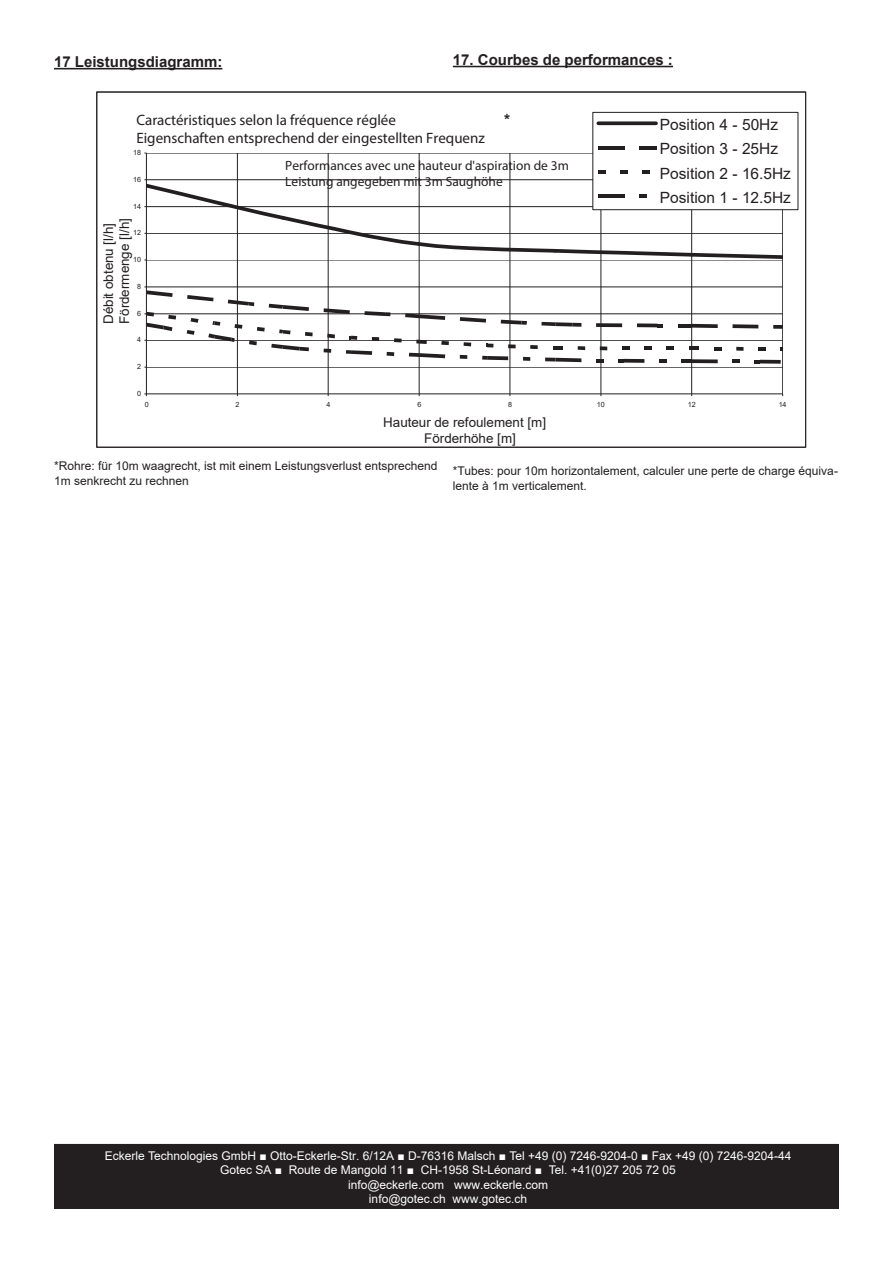
<style>
.page{position:relative;width:893px;height:1263px;background:#fff}
.page>*{position:absolute;margin:0;border:0;box-sizing:border-box;transform-origin:0 0}
.t1{font:15.45px/24.3px "Arial";color:#231f20}
.t2{font:700 15.45px "Arial";color:#231f20}
.t3{font:15px/18px "Myriad Pro";color:#231f20}
.t4{font:700 15px "Arial";color:#231f20}
.t5{font:13.35px/16px "Myriad Pro";color:#231f20}
.t6{font:13.35px/16px "Arial";color:#231f20}
.t7{font:12px/14.4px "Arial";color:#fff;text-align:center}
.t8{font:12px/14.4px "Arial";color:#231f20}
.t9{font:7.2px "Arial";letter-spacing:-.005em;color:#231f20}
</style>
<div class="page">
<div style="left:55px;top:1145px;width:783px;height:63px;background:#231f20"></div>
<div style="left:54px;top:1144px;width:785px;height:65px;border:2px solid #231f20"></div>
<hr style="left:54px;top:68px;width:168px;height:1px;background:#231f20">
<hr style="left:453px;top:66px;width:220px;height:1px;background:#231f20">
<hr style="left:147px;top:367px;width:636px;height:1px;background:#231f20">
<hr style="left:147px;top:340px;width:636px;height:1px;background:#231f20">
<hr style="left:147px;top:314px;width:636px;height:1px;background:#231f20">
<hr style="left:147px;top:287px;width:636px;height:1px;background:#231f20">
<hr style="left:147px;top:153px;width:446px;height:1px;background:#231f20">
<hr style="left:237px;top:153px;width:1px;height:241px;background:#231f20">
<hr style="left:328px;top:153px;width:1px;height:241px;background:#231f20">
<hr style="left:419px;top:153px;width:1px;height:241px;background:#231f20">
<hr style="left:510px;top:153px;width:1px;height:241px;background:#231f20">
<hr style="left:601px;top:209px;width:1px;height:185px;background:#231f20">
<hr style="left:692px;top:209px;width:1px;height:185px;background:#231f20">
<hr style="left:783px;top:209px;width:1px;height:185px;background:#231f20">
<hr style="left:146px;top:153px;width:1px;height:241px;background:#231f20">
<hr style="left:146px;top:394px;width:637px;height:1px;background:#231f20">
<svg style="left:144px;top:287px;width:29px;height:10px"></svg>
<svg style="left:187px;top:295px;width:27px;height:6px"></svg>
<svg style="left:228px;top:300px;width:26px;height:6px"></svg>
<svg style="left:269px;top:304px;width:40px;height:7px"></svg>
<svg style="left:324px;top:308px;width:26px;height:6px"></svg>
<svg style="left:364px;top:311px;width:26px;height:5px"></svg>
<svg style="left:405px;top:313px;width:40px;height:7px"></svg>
<svg style="left:460px;top:317px;width:26px;height:6px"></svg>
<svg style="left:501px;top:320px;width:26px;height:5px"></svg>
<svg style="left:541px;top:322px;width:14px;height:4px"></svg>
<svg style="left:555px;top:322px;width:17px;height:4px"></svg>
<svg style="left:572px;top:323px;width:9px;height:4px"></svg>
<svg style="left:596px;top:323px;width:26px;height:4px"></svg>
<svg style="left:637px;top:323px;width:21px;height:4px"></svg>
<svg style="left:658px;top:324px;width:5px;height:3px"></svg>
<hr style="left:678px;top:324px;width:14px;height:4px;background:#231f20">
<svg style="left:692px;top:324px;width:26px;height:4px"></svg>
<svg style="left:733px;top:324px;width:25px;height:4px"></svg>
<svg style="left:773px;top:325px;width:10px;height:4px"></svg>
<svg style="left:191px;top:318px;width:7px;height:5px"></svg>
<svg style="left:257px;top:327px;width:8px;height:4px"></svg>
<svg style="left:279px;top:329px;width:12px;height:5px"></svg>
<svg style="left:305px;top:332px;width:8px;height:4px"></svg>
<svg style="left:327px;top:334px;width:8px;height:4px"></svg>
<svg style="left:350px;top:336px;width:7px;height:4px"></svg>
<svg style="left:372px;top:337px;width:7px;height:4px"></svg>
<svg style="left:394px;top:338px;width:8px;height:4px"></svg>
<svg style="left:416px;top:340px;width:11px;height:4px"></svg>
<svg style="left:441px;top:341px;width:8px;height:4px"></svg>
<svg style="left:464px;top:342px;width:7px;height:4px"></svg>
<svg style="left:486px;top:344px;width:7px;height:3px"></svg>
<svg style="left:508px;top:344px;width:8px;height:4px"></svg>
<svg style="left:530px;top:345px;width:8px;height:4px"></svg>
<svg style="left:553px;top:346px;width:10px;height:3px"></svg>
<svg style="left:578px;top:346px;width:7px;height:4px"></svg>
<svg style="left:600px;top:346px;width:7px;height:4px"></svg>
<svg style="left:622px;top:347px;width:8px;height:3px"></svg>
<svg style="left:644px;top:347px;width:8px;height:3px"></svg>
<svg style="left:667px;top:347px;width:7px;height:3px"></svg>
<svg style="left:689px;top:347px;width:10px;height:3px"></svg>
<svg style="left:714px;top:347px;width:7px;height:4px"></svg>
<svg style="left:736px;top:347px;width:7px;height:4px"></svg>
<svg style="left:758px;top:347px;width:8px;height:4px"></svg>
<svg style="left:144px;top:312px;width:32px;height:19px"></svg>
<svg style="left:187px;top:330px;width:8px;height:5px"></svg>
<svg style="left:208px;top:321px;width:34px;height:21px"></svg>
<svg style="left:249px;top:340px;width:8px;height:5px"></svg>
<svg style="left:271px;top:344px;width:38px;height:7px"></svg>
<svg style="left:324px;top:349px;width:7px;height:4px"></svg>
<svg style="left:346px;top:350px;width:26px;height:5px"></svg>
<svg style="left:387px;top:352px;width:7px;height:4px"></svg>
<svg style="left:409px;top:353px;width:10px;height:4px"></svg>
<svg style="left:419px;top:353px;width:26px;height:5px"></svg>
<svg style="left:460px;top:355px;width:7px;height:4px"></svg>
<svg style="left:482px;top:356px;width:5px;height:4px"></svg>
<svg style="left:487px;top:356px;width:21px;height:4px"></svg>
<svg style="left:523px;top:357px;width:7px;height:4px"></svg>
<svg style="left:545px;top:358px;width:36px;height:4px"></svg>
<svg style="left:596px;top:359px;width:7px;height:3px"></svg>
<svg style="left:618px;top:359px;width:5px;height:4px"></svg>
<svg style="left:623px;top:359px;width:21px;height:4px"></svg>
<svg style="left:659px;top:359px;width:8px;height:4px"></svg>
<hr style="left:681px;top:359px;width:11px;height:4px;background:#231f20">
<svg style="left:692px;top:359px;width:26px;height:4px"></svg>
<svg style="left:733px;top:359px;width:7px;height:4px"></svg>
<svg style="left:755px;top:360px;width:5px;height:3px"></svg>
<svg style="left:760px;top:360px;width:21px;height:4px"></svg>
<div style="left:593px;top:112px;width:205px;height:98px;border:1px solid #231f20"></div>
<svg style="left:598px;top:121px;width:58px;height:4px"></svg>
<hr style="left:598px;top:146px;width:26px;height:4px;background:#231f20">
<hr style="left:639px;top:146px;width:17px;height:4px;background:#231f20">
<svg style="left:144px;top:170px;width:639px;height:91px"></svg>
<p class="t4" style="left:54px;top:51px;width:170px">17 Leistungsdiagramm:</p>
<p class="t4" style="left:453px;top:49px;width:222px">17. Courbes de performances :</p>
<p class="t3" style="left:136px;top:111px;width:350px">Caractéristiques selon la fréquence réglée<br>Eigenschaften entsprechend der eingestellten Frequenz</p>
<p class="t2" style="left:504px;top:109px;width:8px">*</p>
<p class="t5" style="left:285px;top:157px;width:285px">Performances avec une hauteur d'aspiration de 3m<br>Leistung angegeben mit 3m Saughöhe</p>
<p class="t9" style="left:133px;top:148px;width:9px">18</p>
<p class="t9" style="left:133px;top:174px;width:9px">16</p>
<p class="t9" style="left:133px;top:201px;width:9px">14</p>
<p class="t9" style="left:133px;top:228px;width:9px">12</p>
<p class="t9" style="left:133px;top:254px;width:9px">10</p>
<p class="t6" style="left:100px;top:324px;width:107px;rotate:-90deg">Débit obtenu [l/h]<br>Fördermenge [l/h]</p>
<p class="t9" style="left:137px;top:281px;width:5px">8</p>
<p class="t9" style="left:137px;top:308px;width:5px">6</p>
<p class="t9" style="left:137px;top:335px;width:5px">4</p>
<p class="t9" style="left:137px;top:362px;width:5px">2</p>
<p class="t9" style="left:137px;top:389px;width:5px">0</p>
<p class="t1" style="left:660px;top:112px;width:133px">Position 4 - 50Hz<br>Position 3 - 25Hz<br>Position 2 - 16.5Hz<br>Position 1 - 12.5Hz</p>
<p class="t9" style="left:145px;top:399px;width:5px">0</p>
<p class="t9" style="left:236px;top:399px;width:5px">2</p>
<p class="t9" style="left:326px;top:399px;width:5px">4</p>
<p class="t9" style="left:417px;top:399px;width:5px">6</p>
<p class="t9" style="left:508px;top:399px;width:5px">8</p>
<p class="t9" style="left:597px;top:399px;width:9px">10</p>
<p class="t9" style="left:688px;top:399px;width:9px">12</p>
<p class="t9" style="left:779px;top:399px;width:9px">14</p>
<p class="t6" style="left:424px;top:414px;width:124px;text-indent:-41px">Hauteur de refoulement [m]<br>Förderhöhe [m]</p>
<p class="t8" style="left:54px;top:459px;width:385px">*Rohre: für 10m waagrecht, ist mit einem Leistungsverlust entsprechend<br>1m senkrecht zu rechnen</p>
<p class="t8" style="left:453px;top:464px;width:387px">*Tubes: pour 10m horizontalement, calculer une perte de charge équiva&shy;lente à 1m verticalement.</p>
<p class="t7" style="left:105px;top:1148px;width:688px">Eckerle Technologies GmbH ■ Otto-Eckerle-Str. 6/12A ■ D-76316 Malsch ■ Tel +49 (0) 7246-9204-0 ■ Fax +49 (0) 7246-9204-44<br>Gotec SA ■ Route de Mangold 11 ■ CH-1958 St-Léonard ■ Tel. +41(0)27 205 72 05<br>info@eckerle.com www.eckerle.com<br>info@gotec.ch www.gotec.ch</p>
</div>
